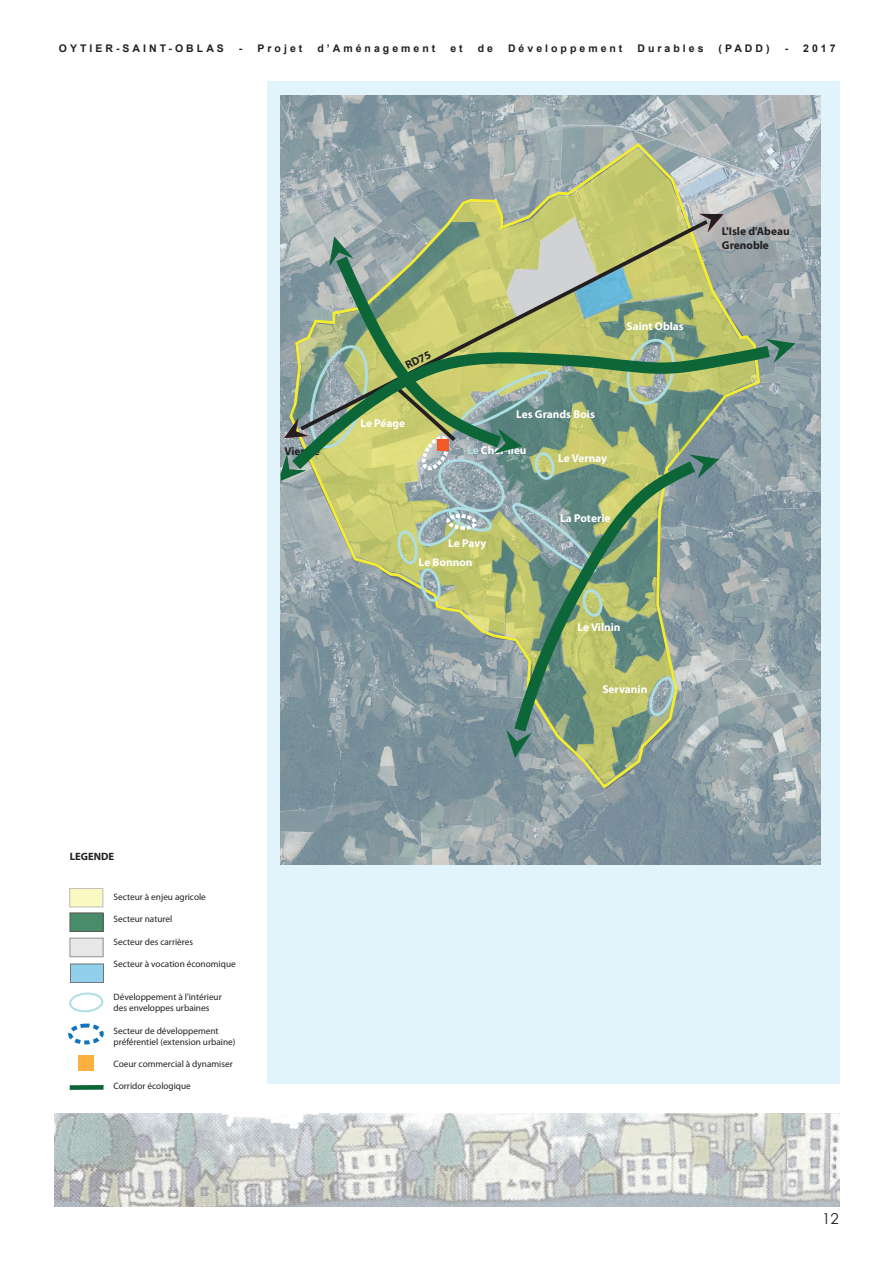
<style>
.page{position:relative;width:893px;height:1263px;background:#fff}
.page>*{position:absolute;margin:0;border:0;box-sizing:border-box;transform-origin:0 0}
.t1{font:15px "Century Gothic";color:#231f20}
.t2{font:700 11.4px "Myriad Pro";color:#fff}
.t3{font:700 11.4px/13.6px "Myriad Pro";color:#231f20}
.t4{font:700 10.65px "Myriad Pro";color:#231f20}
.t5{font:700 10.5px "Arial";letter-spacing:.29em;color:#231f20}
.t6{font:9.3px/11.1px "Myriad Pro";color:#231f20}
.s1{color:#aedee4}
</style>
<div class="page">
<div style="left:267px;top:81px;width:572px;height:1002px;background:#e1f4fc"></div>
<img style="left:55px;top:1114px;width:784px;height:92px">
<img style="left:281px;top:96px;width:540px;height:768px">
<svg style="left:288px;top:141px;width:474px;height:649px;background:#a1adb1"></svg>
<svg style="left:344px;top:148px;width:344px;height:66px;background:#a6b199"></svg>
<svg style="left:723px;top:231px;width:33px;height:404px;background:#93a1a2"></svg>
<svg style="left:723px;top:338px;width:59px;height:143px;background:#8fa393"></svg>
<svg style="left:765px;top:339px;width:30px;height:24px"></svg>
<svg style="left:281px;top:214px;width:442px;height:569px;background:#95a989"></svg>
<div style="left:70px;top:888px;width:33px;height:19px;background:#fbf9c1"></div>
<div style="left:70px;top:913px;width:33px;height:18px;background:#488c69"></div>
<div style="left:70px;top:912px;width:33px;height:20px;border:1px solid #231f20"></div>
<div style="left:70px;top:938px;width:33px;height:19px;background:#e8e8e9"></div>
<div style="left:70px;top:964px;width:34px;height:18px;background:#90d0ea"></div>
<svg style="left:69px;top:992px;width:35px;height:20px"></svg>
<div style="left:68px;top:1023px;width:36px;height:21px;border:4px dashed #1074bc;border-radius:50%"></div>
<div style="left:78px;top:1055px;width:16px;height:16px;background:#fbb03f"></div>
<div style="left:70px;top:1085px;width:34px;height:5px;background:#0c6638"></div>
<p class="t5" style="left:59px;top:41px;width:167px">OYTIER-SAINT-OBLAS</p>
<p class="t5" style="left:239px;top:41px;width:65px">- Projet</p>
<p class="t5" style="left:317px;top:41px;width:119px">d’Aménagement</p>
<p class="t5" style="left:450px;top:41px;width:14px">e t</p>
<p class="t5" style="left:478px;top:41px;width:17px">d e</p>
<p class="t5" style="left:508px;top:41px;width:116px">Développement</p>
<p class="t5" style="left:637px;top:41px;width:68px">Durables</p>
<p class="t5" style="left:719px;top:41px;width:53px">(PADD)</p>
<p class="t5" style="left:785px;top:41px;width:52px">- 2017</p>
<p class="t3" style="left:285px;top:444px;width:37px">Vienne</p>
<p class="t3" style="left:403px;top:360px;width:29px;rotate:-27deg">RD75</p>
<p class="t2" style="left:360px;top:416px;width:46px">Le Péage</p>
<p class="t2" style="left:627px;top:318px;width:59px">Saint Oblas</p>
<p class="t2" style="left:516px;top:407px;width:80px">Les Grands Bois</p>
<p class="t2" style="left:467px;top:443px;width:61px"><span class="s1">Le</span> Chef-lieu</p>
<p class="t2" style="left:558px;top:450px;width:50px">Le Vernay</p>
<p class="t2" style="left:448px;top:535px;width:40px">Le Pavy</p>
<p class="t2" style="left:419px;top:555px;width:55px">Le Bonnon</p>
<p class="t2" style="left:560px;top:510px;width:52px">La Poterie</p>
<p class="t2" style="left:577px;top:620px;width:45px">Le Vilnin</p>
<p class="t2" style="left:602px;top:682px;width:46px">Servanin</p>
<p class="t3" style="left:722px;top:224px;width:69px">L'Isle d'Abeau<br>Grenoble</p>
<p class="t4" style="left:70px;top:849px;width:46px">LEGENDE</p>
<p class="t6" style="left:113px;top:891px;width:94px">Secteur à enjeu agricole</p>
<p class="t6" style="left:113px;top:913px;width:60px">Secteur naturel</p>
<p class="t6" style="left:113px;top:936px;width:81px">Secteur des carrières</p>
<p class="t6" style="left:113px;top:958px;width:124px">Secteur à vocation économique</p>
<p class="t6" style="left:113px;top:991px;width:110px">Développement à l'intérieur des enveloppes urbaines</p>
<p class="t6" style="left:113px;top:1025px;width:123px">Secteur de développement préférentiel (extension urbaine)</p>
<p class="t6" style="left:113px;top:1058px;width:121px">Coeur commercial à dynamiser</p>
<p class="t6" style="left:113px;top:1081px;width:79px">Corridor écologique</p>
<h1 class="t1" style="left:822px;top:1208px;width:18px">12</h1>
</div>
